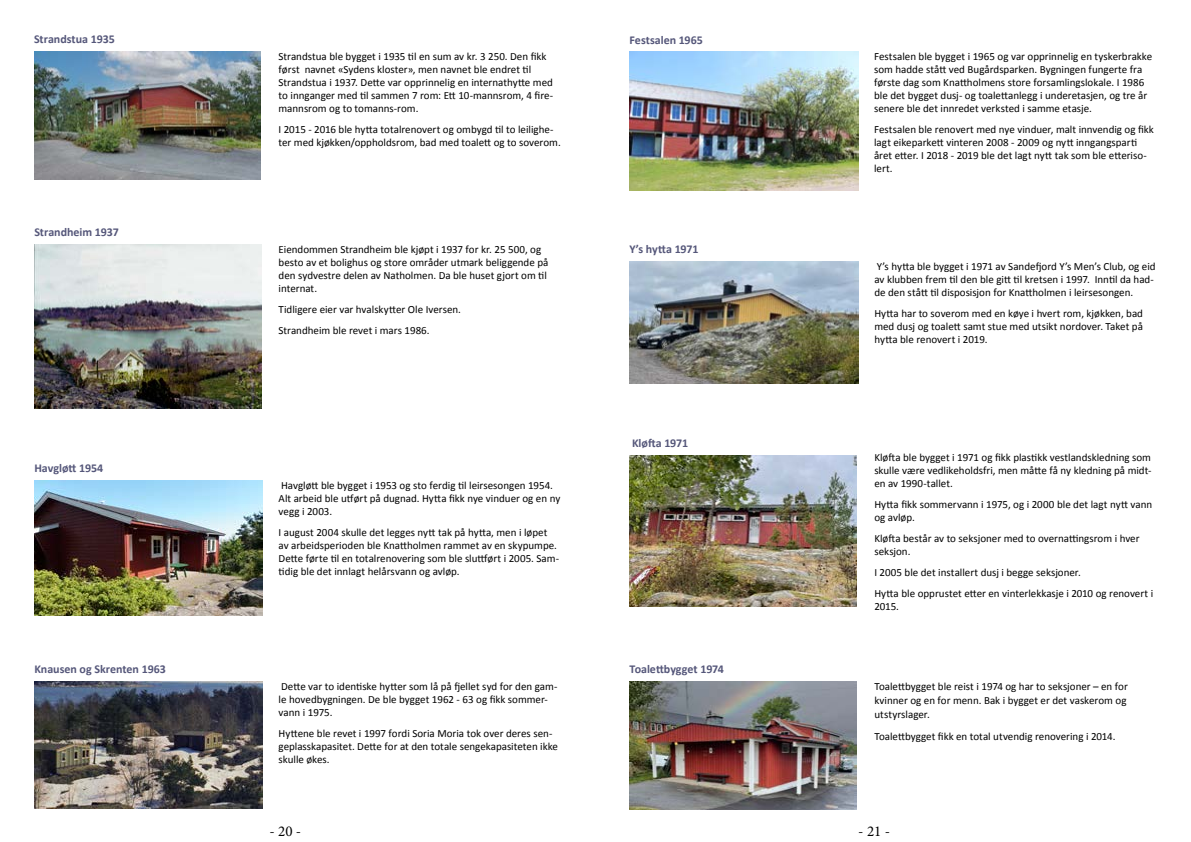
<style>
.page{position:relative;width:1191px;height:842px;background:#fff}
.page>*{position:absolute;margin:0;border:0;box-sizing:border-box;transform-origin:0 0}
.t1{font:15px "Minion Pro";color:#000}
.t2{font:700 12px "Calibri";letter-spacing:-.005em;color:#55577a}
.t3{font:11px/13px "Calibri";color:#000}
</style>
<div class="page">
<img style="left:34px;top:52px;width:227px;height:127px">
<img style="left:34px;top:481px;width:229px;height:135px">
<img style="left:34px;top:681px;width:229px;height:128px">
<img style="left:34px;top:245px;width:227px;height:164px">
<img style="left:629px;top:52px;width:229px;height:138px">
<img style="left:629px;top:262px;width:229px;height:122px">
<img style="left:629px;top:455px;width:227px;height:151px">
<img style="left:629px;top:681px;width:227px;height:128px">
<p class="t2" style="left:34px;top:31px;width:82px">Strandstua 1935</p>
<p class="t2" style="left:34px;top:224px;width:86px">Strandheim 1937</p>
<p class="t2" style="left:34px;top:460px;width:70px">Havgløtt 1954</p>
<p class="t2" style="left:34px;top:660px;width:133px">Knausen og Skrenten 1963</p>
<p class="t3" style="left:279px;top:50px;width:276px">Strandstua ble bygget i 1935 til en sum av kr. 3 250. Den fikk først navnet «Sydens kloster», men navnet ble endret til Strandstua i 1937. Dette var opprinnelig en internathytte med to innganger med til sammen 7 rom: Ett 10-mannsrom, 4 fire&shy;mannsrom og to tomanns-rom.</p>
<p class="t3" style="left:279px;top:123px;width:284px">I 2015 - 2016 ble hytta totalrenovert og ombygd til to leilighe&shy;ter med kjøkken/oppholdsrom, bad med toalett og to soverom.</p>
<p class="t3" style="left:279px;top:242px;width:271px">Eiendommen Strandheim ble kjøpt i 1937 for kr. 25 500, og besto av et bolighus og store områder utmark beliggende på den sydvestre delen av Natholmen. Da ble huset gjort om til internat.</p>
<p class="t3" style="left:279px;top:298px;width:184px;line-height:21px">Tidligere eier var hvalskytter Ole Iversen.<br>Strandheim ble revet i mars 1986.</p>
<p class="t3" style="left:279px;top:478px;width:283px">Havgløtt ble bygget i 1953 og sto ferdig til leirsesongen 1954.<br>Alt arbeid ble utført på dugnad. Hytta fikk nye vinduer og en ny vegg i 2003.</p>
<p class="t3" style="left:279px;top:525px;width:282px">I august 2004 skulle det legges nytt tak på hytta, men i løpet av arbeidsperioden ble Knattholmen rammet av en skypumpe.<br>Dette førte til en totalrenovering som ble sluttført i 2005. Sam&shy;tidig ble det innlagt helårsvann og avløp.</p>
<p class="t3" style="left:279px;top:679px;width:280px">Dette var to identiske hytter som lå på fjellet syd for den gam&shy;le hovedbygningen. De ble bygget 1962 - 63 og fikk sommer&shy;vann i 1975.</p>
<p class="t3" style="left:279px;top:726px;width:281px">Hyttene ble revet i 1997 fordi Soria Moria tok over deres sen&shy;geplasskapasitet. Dette for at den totale sengekapasiteten ikke skulle økes.</p>
<p class="t2" style="left:629px;top:31px;width:75px">Festsalen 1965</p>
<p class="t2" style="left:629px;top:241px;width:70px">Y’s hytta 1971</p>
<p class="t2" style="left:632px;top:434px;width:58px">Kløfta 1971</p>
<p class="t2" style="left:629px;top:660px;width:96px">Toalettbygget 1974</p>
<p class="t3" style="left:874px;top:50px;width:279px">Festsalen ble bygget i 1965 og var opprinnelig en tyskerbrakke som hadde stått ved Bugårdsparken. Bygningen fungerte fra første dag som Knattholmens store forsamlingslokale. I 1986 ble det bygget dusj- og toalettanlegg i underetasjen, og tre år senere ble det innredet verksted i samme etasje.</p>
<p class="t3" style="left:874px;top:123px;width:281px">Festsalen ble renovert med nye vinduer, malt innvendig og fikk lagt eikeparkett vinteren 2008 - 2009 og nytt inngangsparti året etter. I 2018 - 2019 ble det lagt nytt tak som ble etteriso&shy;lert.</p>
<p class="t3" style="left:874px;top:259px;width:283px">Y’s hytta ble bygget i 1971 av Sandefjord Y’s Men’s Club, og eid av klubben frem til den ble gitt til kretsen i 1997. Inntil da had&shy;de den stått til disposisjon for Knattholmen i leirsesongen.</p>
<p class="t3" style="left:874px;top:306px;width:270px;text-align:justify">Hytta har to soverom med en køye i hvert rom, kjøkken, bad med dusj og toalett samt stue med utsikt nordover. Taket på hytta ble renovert i 2019.</p>
<p class="t3" style="left:874px;top:450px;width:278px;text-align:justify">Kløfta ble bygget i 1971 og fikk plastikk vestlandskledning som skulle være vedlikeholdsfri, men måtte få ny kledning på midt&shy;en av 1990-tallet.</p>
<p class="t3" style="left:874px;top:497px;width:279px">Hytta fikk sommervann i 1975, og i 2000 ble det lagt nytt vann og avløp.</p>
<p class="t3" style="left:874px;top:531px;width:267px">Kløfta består av to seksjoner med to overnattingsrom i hver seksjon.</p>
<p class="t3" style="left:874px;top:561px;width:280px;line-height:21px">I 2005 ble det installert dusj i begge seksjoner.<br>Hytta ble opprustet etter en vinterlekkasje i 2010 og renovert i</p>
<p class="t3" style="left:874px;top:599px;width:26px">2015.</p>
<p class="t3" style="left:874px;top:679px;width:255px;line-height:14px">Toalettbygget ble reist i 1974 og har to seksjoner – en for kvinner og en for menn. Bak i bygget er det vaskerom og utstyrslager.</p>
<p class="t3" style="left:874px;top:729px;width:243px">Toalettbygget fikk en total utvendig renovering i 2014.</p>
<h1 class="t1" style="left:269px;top:821px;width:33px">- 20 -</h1>
<h1 class="t1" style="left:858px;top:821px;width:33px">- 21 -</h1>
</div>
